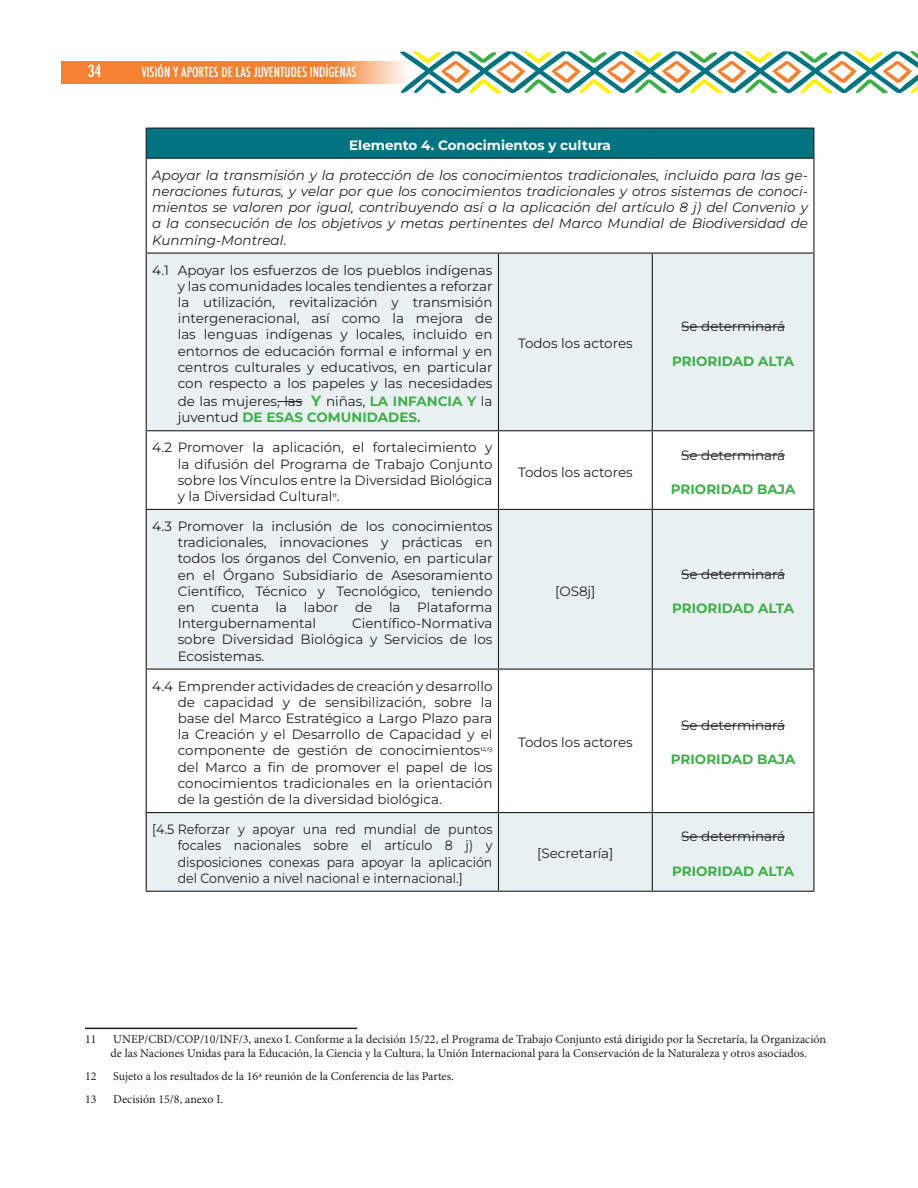
<style>
.page{position:relative;width:918px;height:1188px;background:#fff}
.page>*{position:absolute;margin:0;border:0;box-sizing:border-box;transform-origin:0 0}
.t1{font:500 condensed 16.5px "Futura";color:#fff}
.Tab_Cuadros{font:13.5px/16.2px "Montserrat";color:#231f20;text-align:justify}
.t2{font:italic 13.5px/16.2px "Montserrat";color:#231f20;text-align:justify}
.Tab_Cuadros-2{font:13.5px/16.2px "Montserrat";color:#231f20;text-align:justify;scale:.93 1}
.t3{font:700 13.5px "Montserrat";color:#40ae49}
.t4{font:500 condensed 13.5px "Futura";color:#fff}
.t5{font:700 13.5px "Montserrat";color:#fff}
.PIES_DE_PÁGINA{font:12px/14.4px "Minion Pro";color:#231f20}
.s1{font-style:normal}
.s2{font-weight:700;font-size:15px;color:#40ae49}
.s3{font-weight:700;color:#40ae49}
</style>
<div class="page">
<svg style="left:399px;top:51px;width:519px;height:43px"></svg>
<svg style="left:62px;top:61px;width:410px;height:22px;background:#eb9759"></svg>
<div style="left:146px;top:128px;width:668px;height:30px;background:#007481"></div>
<svg style="left:147px;top:254px;width:666px;height:637px;fill:#e8f0f2"></svg>
<hr style="left:146px;top:128px;width:352px;height:1px;background:#231f20">
<svg style="left:146px;top:129px;width:1px;height:29px"></svg>
<hr style="left:498px;top:128px;width:154px;height:1px;background:#231f20">
<hr style="left:652px;top:128px;width:162px;height:1px;background:#231f20">
<svg style="left:813px;top:129px;width:1px;height:29px"></svg>
<hr style="left:146px;top:158px;width:352px;height:1px;background:#231f20">
<hr style="left:146px;top:159px;width:1px;height:94px;background:#231f20">
<hr style="left:498px;top:158px;width:154px;height:1px;background:#231f20">
<hr style="left:652px;top:158px;width:162px;height:1px;background:#231f20">
<hr style="left:813px;top:159px;width:1px;height:94px;background:#231f20">
<hr style="left:146px;top:253px;width:352px;height:1px;background:#231f20">
<hr style="left:146px;top:254px;width:1px;height:176px;background:#231f20">
<hr style="left:498px;top:253px;width:154px;height:1px;background:#231f20">
<hr style="left:498px;top:254px;width:1px;height:176px;background:#231f20">
<hr style="left:652px;top:253px;width:162px;height:1px;background:#231f20">
<hr style="left:652px;top:254px;width:1px;height:176px;background:#231f20">
<hr style="left:813px;top:254px;width:1px;height:176px;background:#231f20">
<hr style="left:146px;top:430px;width:352px;height:1px;background:#231f20">
<hr style="left:146px;top:431px;width:1px;height:78px;background:#231f20">
<hr style="left:498px;top:430px;width:154px;height:1px;background:#231f20">
<hr style="left:498px;top:431px;width:1px;height:78px;background:#231f20">
<hr style="left:652px;top:430px;width:162px;height:1px;background:#231f20">
<hr style="left:652px;top:431px;width:1px;height:78px;background:#231f20">
<hr style="left:813px;top:431px;width:1px;height:78px;background:#231f20">
<hr style="left:146px;top:509px;width:352px;height:1px;background:#231f20">
<hr style="left:146px;top:510px;width:1px;height:159px;background:#231f20">
<hr style="left:498px;top:509px;width:154px;height:1px;background:#231f20">
<hr style="left:498px;top:510px;width:1px;height:159px;background:#231f20">
<hr style="left:652px;top:509px;width:162px;height:1px;background:#231f20">
<hr style="left:652px;top:510px;width:1px;height:159px;background:#231f20">
<hr style="left:813px;top:510px;width:1px;height:159px;background:#231f20">
<hr style="left:146px;top:669px;width:352px;height:1px;background:#231f20">
<hr style="left:146px;top:670px;width:1px;height:142px;background:#231f20">
<hr style="left:498px;top:669px;width:154px;height:1px;background:#231f20">
<hr style="left:498px;top:670px;width:1px;height:142px;background:#231f20">
<hr style="left:652px;top:669px;width:162px;height:1px;background:#231f20">
<hr style="left:652px;top:670px;width:1px;height:142px;background:#231f20">
<hr style="left:813px;top:670px;width:1px;height:142px;background:#231f20">
<hr style="left:146px;top:812px;width:352px;height:1px;background:#231f20">
<hr style="left:146px;top:813px;width:1px;height:78px;background:#231f20">
<hr style="left:498px;top:812px;width:154px;height:1px;background:#231f20">
<hr style="left:498px;top:813px;width:1px;height:78px;background:#231f20">
<hr style="left:652px;top:812px;width:162px;height:1px;background:#231f20">
<hr style="left:652px;top:813px;width:1px;height:78px;background:#231f20">
<hr style="left:813px;top:813px;width:1px;height:78px;background:#231f20">
<hr style="left:146px;top:891px;width:352px;height:1px;background:#231f20">
<hr style="left:498px;top:891px;width:154px;height:1px;background:#231f20">
<hr style="left:652px;top:891px;width:162px;height:1px;background:#231f20">
<svg style="left:277px;top:401px;width:26px;height:1px"></svg>
<hr style="left:681px;top:327px;width:104px;height:1px;background:#231f20">
<hr style="left:681px;top:455px;width:104px;height:1px;background:#231f20">
<hr style="left:681px;top:574px;width:104px;height:1px;background:#231f20">
<hr style="left:681px;top:725px;width:104px;height:1px;background:#231f20">
<hr style="left:681px;top:837px;width:104px;height:1px;background:#231f20">
<hr style="left:85px;top:1028px;width:272px;height:1px;background:#231f20">
<p class="t1" style="left:88px;top:61px;width:15px">34</p>
<p class="t4" style="left:142px;top:64px;width:216px">VISIÓN Y APORTES DE LAS JUVENTUDES INDÍGENAS</p>
<p class="t5" style="left:349px;top:135px;width:263px">Elemento 4. Conocimientos y cultura</p>
<p class="t2" style="left:152px;top:166px;width:657px">Apoyar la transmisión y la protección de los conocimientos tradicionales, incluido para las ge&shy;neraciones futuras, y velar por que los conocimientos tradicionales y otros sistemas de conoci&shy;mientos se valoren por igual, contribuyendo así a la aplicación del artículo 8 j) del Convenio y a la consecución de los objetivos y metas pertinentes del Marco Mundial de Biodiversidad de Kunming-Montreal<span class="s1">.</span></p>
<p class="Tab_Cuadros" style="left:178px;top:261px;width:316px;text-indent:-26px">4.1 Apoyar los esfuerzos de los pueblos indígenas y las comunidades locales tendientes a reforzar la utilización, revitalización y transmisión intergeneracional, así como la mejora de las lenguas indígenas y locales, incluido en entornos de educación formal e informal y en centros culturales y educativos, en particular con respecto a los papeles y las necesidades</p>
<p class="Tab_Cuadros" style="left:178px;top:393px;width:316px">de las mujeres, las <span class="s2">Y</span> niñas, <span class="s3">LA INFANCIA Y</span> la juventud <span class="s3">DE ESAS COMUNIDADES.</span></p>
<p class="Tab_Cuadros" style="left:681px;top:318px;width:105px">Se determinará</p>
<p class="t3" style="left:672px;top:351px;width:123px">PRIORIDAD ALTA</p>
<p class="Tab_Cuadros" style="left:518px;top:335px;width:116px">Todos los actores</p>
<p class="Tab_Cuadros" style="left:178px;top:439px;width:316px;text-indent:-26px">4.2 Promover la aplicación, el fortalecimiento y la difusión del Programa de Trabajo Conjunto sobre los Vínculos entre la Diversidad Biológica y la Diversidad Cultural<sup>11</sup>.</p>
<p class="Tab_Cuadros" style="left:178px;top:518px;width:316px;text-indent:-26px">4.3 Promover la inclusión de los conocimientos tradicionales, innovaciones y prácticas en todos los órganos del Convenio, en particular en el Órgano Subsidiario de Asesoramiento Científico, Técnico y Tecnológico, teniendo en cuenta la labor de la Plataforma Intergubernamental</p>
<p class="Tab_Cuadros" style="left:178px;top:615px;width:316px;text-indent:174px">Científico-Normativa sobre Diversidad Biológica y Servicios de los Ecosistemas.</p>
<p class="Tab_Cuadros" style="left:178px;top:677px;width:316px;text-indent:-26px">4.4 Emprender actividades de creación y desarrollo de capacidad y de sensibilización, sobre la base del Marco Estratégico a Largo Plazo para la Creación y el Desarrollo de Capacidad y el componente de gestión de conocimientos<sup>12</sup><sup>,</sup><sup>13 </sup>del Marco a fin de promover el papel de los conocimientos tradicionales en la orientación de la gestión de la diversidad biológica.</p>
<p class="Tab_Cuadros-2" style="left:178px;top:821px;width:340px;text-indent:-26px">[4.5 Reforzar y apoyar una red mundial de puntos focales nacionales sobre el artículo 8 j) y disposiciones conexas para apoyar la aplicación del Convenio a nivel nacional e internacional.]</p>
<p class="Tab_Cuadros" style="left:518px;top:463px;width:116px">Todos los actores</p>
<p class="Tab_Cuadros" style="left:555px;top:582px;width:42px">[OS8j]</p>
<p class="Tab_Cuadros" style="left:518px;top:734px;width:116px">Todos los actores</p>
<p class="Tab_Cuadros" style="left:537px;top:845px;width:78px">[Secretaría]</p>
<p class="Tab_Cuadros" style="left:681px;top:446px;width:105px">Se determinará</p>
<p class="t3" style="left:671px;top:479px;width:126px">PRIORIDAD BAJA</p>
<p class="Tab_Cuadros" style="left:681px;top:565px;width:105px">Se determinará</p>
<p class="t3" style="left:672px;top:598px;width:123px">PRIORIDAD ALTA</p>
<p class="Tab_Cuadros" style="left:681px;top:717px;width:105px">Se determinará</p>
<p class="t3" style="left:671px;top:750px;width:126px">PRIORIDAD BAJA</p>
<p class="Tab_Cuadros" style="left:681px;top:828px;width:105px">Se determinará</p>
<p class="t3" style="left:672px;top:861px;width:123px">PRIORIDAD ALTA</p>
<p class="PIES_DE_PÁGINA" style="left:85px;top:1032px;width:13px">11</p>
<p class="PIES_DE_PÁGINA" style="left:111px;top:1032px;width:717px">UNEP/CBD/COP/10/INF/3, anexo I. Conforme a la decisión 15/22, el Programa de Trabajo Conjunto está dirigido por la Secretaría, la Organización de las Naciones Unidas para la Educación, la Ciencia y la Cultura, la Unión Internacional para la Conservación de la Naturaleza y otros asociados.</p>
<p class="PIES_DE_PÁGINA" style="left:85px;top:1069px;width:13px">12</p>
<p class="PIES_DE_PÁGINA" style="left:113px;top:1069px;width:342px">Sujeto a los resultados de la 16ª reunión de la Conferencia de las Partes.</p>
<p class="PIES_DE_PÁGINA" style="left:85px;top:1092px;width:13px">13</p>
<p class="PIES_DE_PÁGINA" style="left:113px;top:1092px;width:111px">Decisión 15/8, anexo I.</p>
</div>
